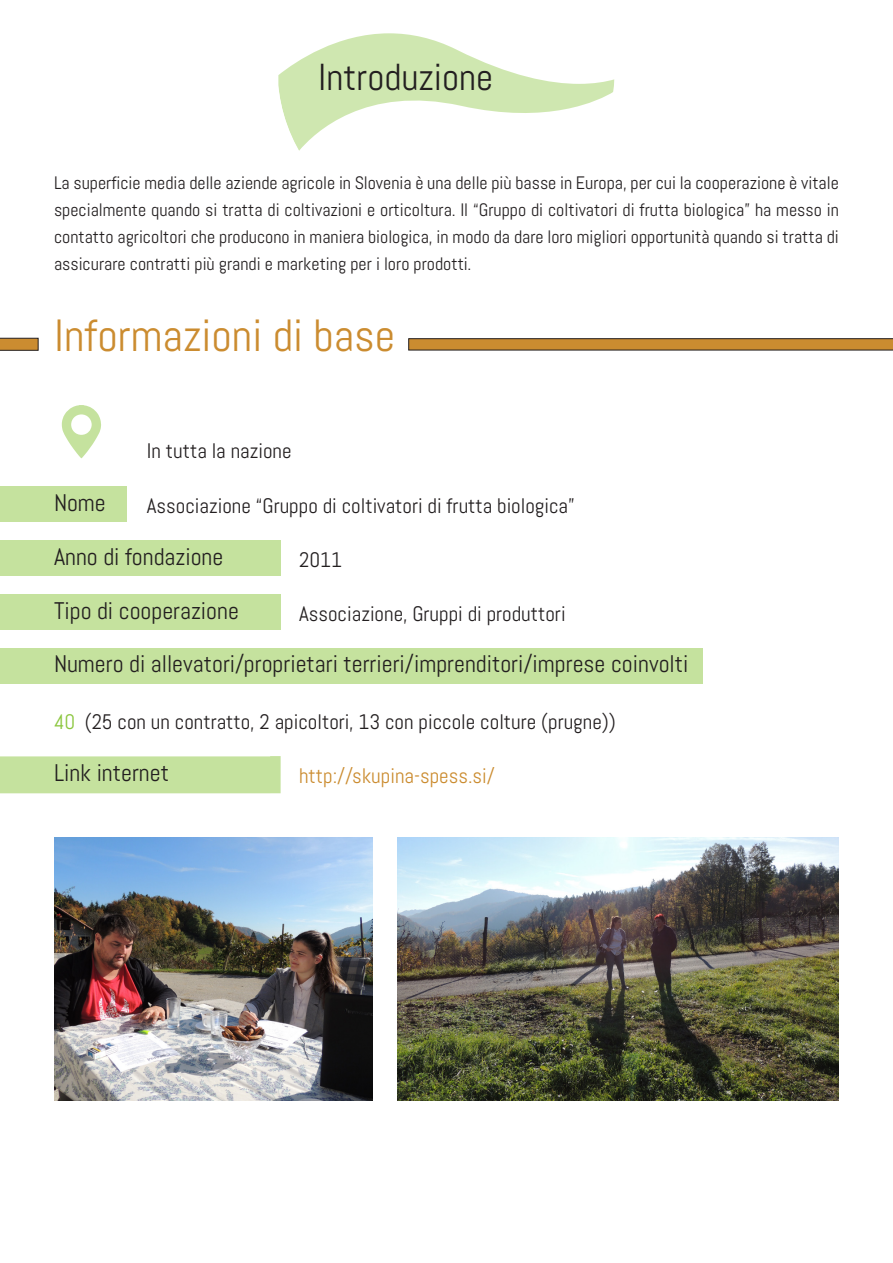
<style>
.page{position:relative;width:893px;height:1263px;background:#fff}
.page>*{position:absolute;margin:0;border:0;box-sizing:border-box;transform-origin:0 0}
.t1{font:45px "Abel";color:#cb8c30}
.t2{font:37.5px "Abel";color:#231f20}
.t3{font:24px "Abel";color:#231f20}
.t4{font:21px "Abel";color:#231f20}
.t5{font:21px "Abel";color:#cb8c30}
.t6{font:18px/27px "Abel";color:#231f20;text-align:justify}
.s1{color:#8bc63e}
</style>
<div class="page">
<svg style="left:278px;top:33px;width:337px;height:118px"></svg>
<svg style="left:408px;top:338px;width:485px;height:13px"></svg>
<svg style="left:0;top:337px;width:39px;height:14px"></svg>
<div style="left:0;top:486px;width:127px;height:36px;background:#c5e29e"></div>
<div style="left:0;top:540px;width:281px;height:36px;background:#c5e29e"></div>
<div style="left:0;top:594px;width:281px;height:36px;background:#c5e29e"></div>
<div style="left:0;top:648px;width:703px;height:36px;background:#c5e29e"></div>
<svg style="left:62px;top:405px;width:39px;height:53px"></svg>
<img style="left:54px;top:837px;width:318px;height:264px">
<img style="left:398px;top:837px;width:441px;height:264px">
<div style="left:0;top:756px;width:281px;height:37px;background:#c5e29e"></div>
<p class="t2" style="left:318px;top:53px;width:177px">Introduzione</p>
<p class="t6" style="left:54px;top:169px;width:786px">La superficie media delle aziende agricole in Slovenia è una delle più basse in Europa, per cui la cooperazione è vitale specialmente quando si tratta di coltivazioni e orticoltura. Il “Gruppo di coltivatori di frutta biologica” ha messo in contatto agricoltori che producono in maniera biologica, in modo da dare loro migliori opportunità quando si tratta di assicurare contratti più grandi e marketing per i loro prodotti.</p>
<p class="t1" style="left:54px;top:307px;width:343px">Informazioni di base</p>
<p class="t4" style="left:147px;top:438px;width:146px">In tutta la nazione</p>
<p class="t3" style="left:54px;top:487px;width:53px">Nome</p>
<p class="t3" style="left:54px;top:541px;width:171px">Anno di fondazione</p>
<p class="t3" style="left:54px;top:596px;width:186px">Tipo di cooperazione</p>
<p class="t3" style="left:54px;top:648px;width:636px">Numero di allevatori/proprietari terrieri/imprenditori/imprese coinvolti</p>
<p class="t4" style="left:147px;top:492px;width:429px">Associazione “Gruppo di coltivatori di frutta biologica”</p>
<p class="t4" style="left:299px;top:546px;width:44px">2011</p>
<p class="t4" style="left:299px;top:600px;width:268px">Associazione, Gruppi di produttori</p>
<p class="t4" style="left:54px;top:708px;width:563px"><span class="s1">40</span> (25 con un contratto, 2 apicoltori, 13 con piccole colture (prugne))</p>
<p class="t3" style="left:54px;top:758px;width:117px">Link internet</p>
<p class="t5" style="left:299px;top:762px;width:197px">http://skupina-spess.si/</p>
</div>
